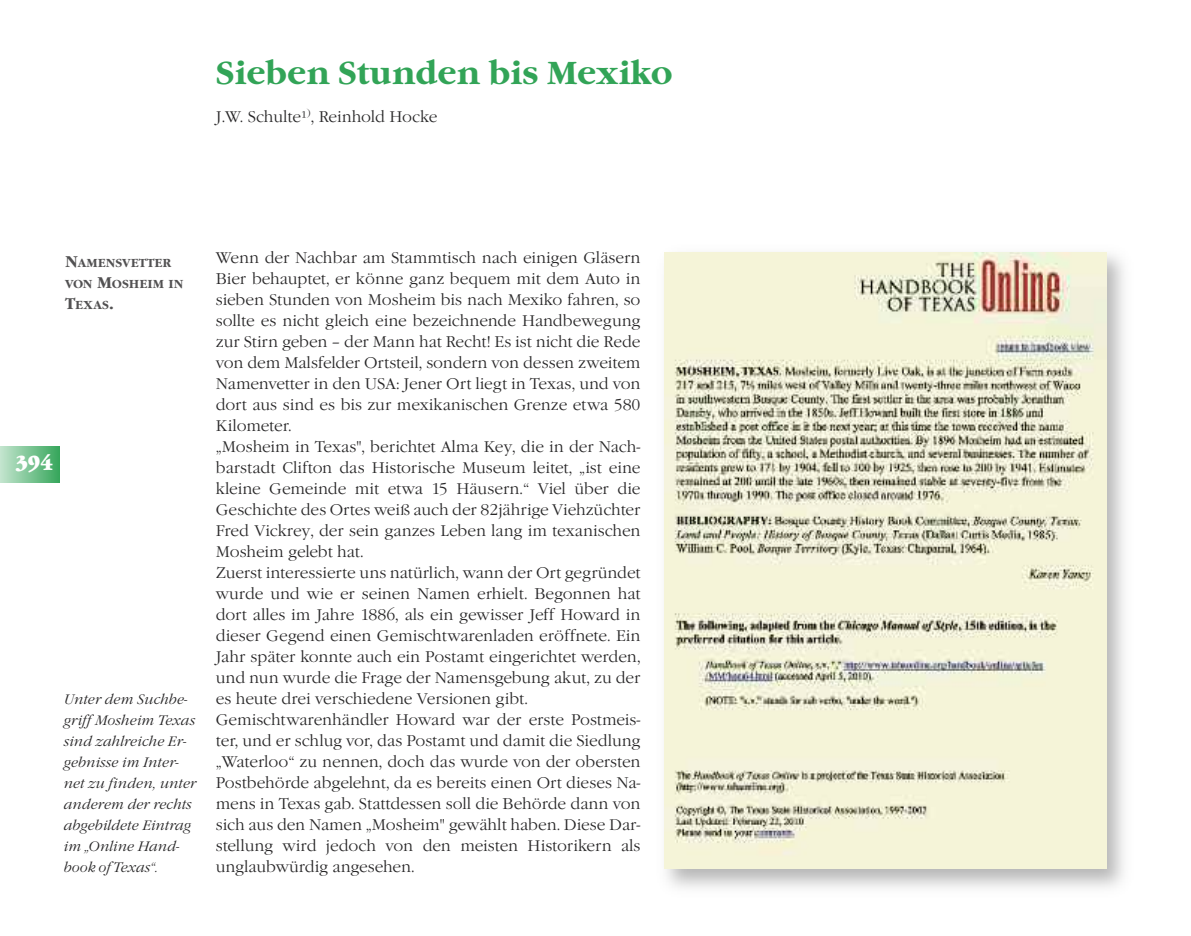
<style>
.page{position:relative;width:1191px;height:936px;background:#fff}
.page>*{position:absolute;margin:0;border:0;box-sizing:border-box;transform-origin:0 0}
.t1{font:700 33px "Garamond Nova";color:#32a457}
.t2{font:21px "Garamond Nova Ultra";color:#fff;scale:.85 1}
.t3{font:300 16.05px/21px "Garamond Nova";letter-spacing:-.005em;color:#272627}
.t4{font:italic 300 14.25px/21px "Garamond Nova";color:#272627}
.t5{font:700 12px/21px "Garamond Nova";color:#525152}
.s1{font-size:16.05px}
</style>
<div class="page">
<div style="left:0;top:446px;width:59px;height:36px;background:linear-gradient(to right,#c4e5cf,#38a75d)"></div>
<img style="left:664px;top:252px;width:460px;height:636px">
<img style="left:664px;top:252px;width:442px;height:616px">
<h1 class="t1" style="left:216px;top:54px;width:458px">Sieben Stunden bis Mexiko</h1>
<p class="t3" style="left:216px;top:106px;width:223px">J.W. Schulte¹<sup>)</sup>, Reinhold Hocke</p>
<h2 class="t2" style="left:15px;top:451px;width:46px">394</h2>
<p class="t5" style="left:65px;top:252px;width:120px"><span class="s1">N</span>AMENSVETTER<br>VON <span class="s1">M</span>OSHEIM IN<br><span class="s1">T</span>EXAS<span class="s1">.</span></p>
<p class="t3" style="left:216px;top:247px;width:426px">Wenn der Nachbar am Stammtisch nach einigen Gläsern Bier behauptet, er könne ganz bequem mit dem Auto in sieben Stunden von Mosheim bis nach Mexiko fahren, so sollte es nicht gleich eine bezeichnende Handbewegung zur Stirn geben – der Mann hat Recht! Es ist nicht die Rede von dem Malsfelder Ortsteil, sondern von dessen zweitem Namenvetter in den USA: Jener Ort liegt in Texas, und von dort aus sind es bis zur mexikanischen Grenze etwa 580<br>Kilometer.<br>„Mosheim in Texas", berichtet Alma Key, die in der Nach&shy;barstadt Clifton das Historische Museum leitet, „ist eine kleine Gemeinde mit etwa 15 Häusern.“ Viel über die Geschichte des Ortes weiß auch der 82jährige Viehzüchter Fred Vickrey, der sein ganzes Leben lang im texanischen Mosheim gelebt hat.<br>Zuerst interessierte uns natürlich, wann der Ort gegründet wurde und wie er seinen Namen erhielt. Begonnen hat dort alles im Jahre 1886, als ein gewisser Jeff Howard in dieser Gegend einen Gemischtwarenladen eröffnete. Ein Jahr später konnte auch ein Postamt eingerichtet werden, und nun wurde die Frage der Namensgebung akut, zu der es heute drei verschiedene Versionen gibt.<br>Gemischtwarenhändler Howard war der erste Postmeis&shy;ter, und er schlug vor, das Postamt und damit die Siedlung „Waterloo“ zu nennen, doch das wurde von der obersten Postbehörde abgelehnt, da es bereits einen Ort dieses Na&shy;mens in Texas gab. Stattdessen soll die Behörde dann von sich aus den Namen „Mosheim" gewählt haben. Diese Dar&shy;stellung wird jedoch von den meisten Historikern als unglaubwürdig angesehen.</p>
<p class="t4" style="left:64px;top:688px;width:134px">Unter dem Suchbe&shy;griff Mosheim Texas sind zahlreiche Er&shy;gebnisse im Inter&shy;net zu finden, unter anderem der rechts abgebildete Eintrag im „Online Hand&shy;book ofTexas“.</p>
</div>
